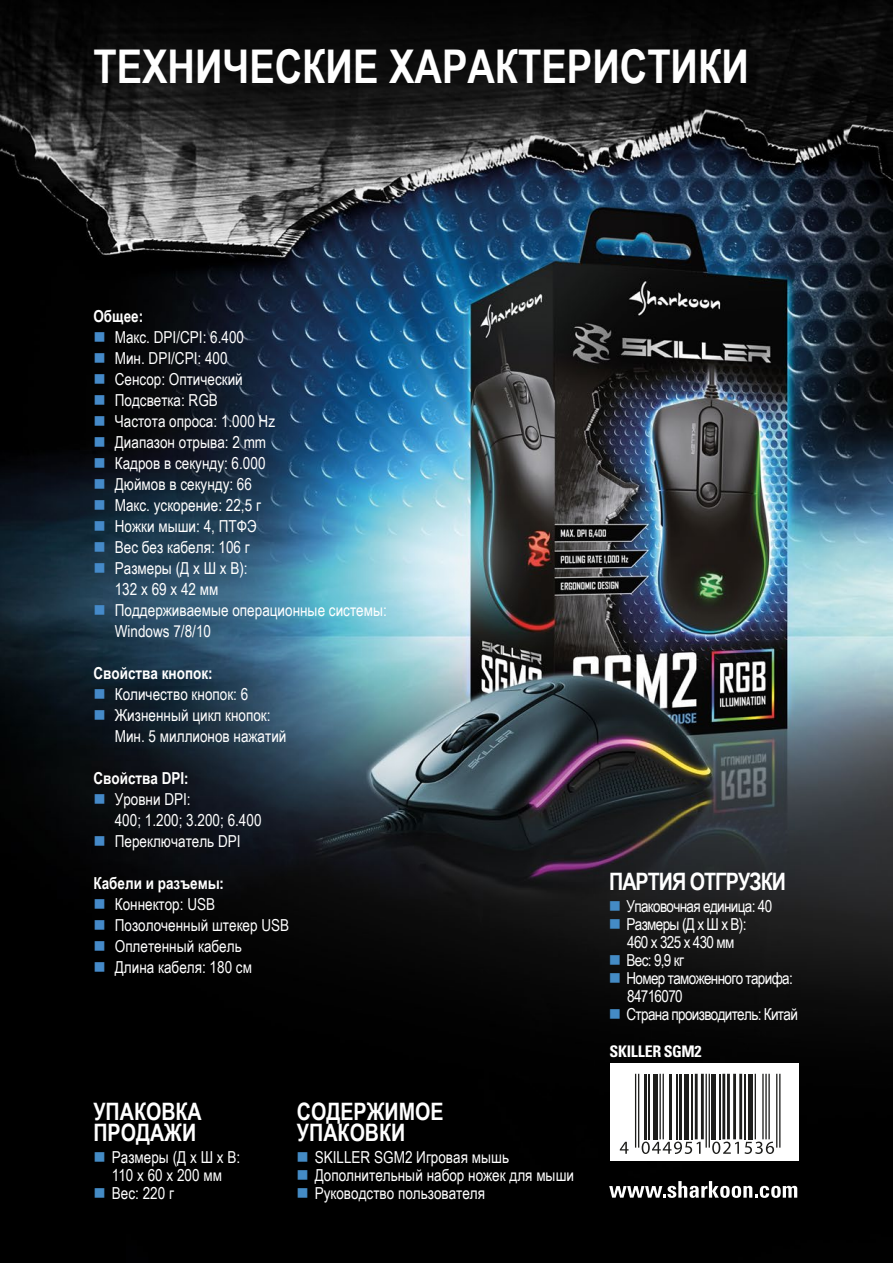
<style>
.page{position:relative;width:893px;height:1263px;background:#fff}
.page>*{position:absolute;margin:0;border:0;box-sizing:border-box;transform-origin:0 0}
.t1{font:700 46.5px "Arial Narrow";color:#fff}
.t2{font:700 24px/21px "Arial Narrow";color:#fff}
.t3{font:700 24px "Arial Narrow";letter-spacing:-.04em;color:#fff}
.t4{font:16.5px/21px "Arial Narrow";color:#fff}
.t5{font:16.5px/18px "Arial Narrow";letter-spacing:-.04em;color:#fff;text-align:center}
.t6{font:700 16.5px "Arial Narrow";color:#fff}
.t7{font:700 condensed 16.05px "Univers";letter-spacing:-.02em;color:#fff}
.s1{color:#458ac9}
.s2{font-family:"Univers";font-stretch:condensed}
.s3{color:#448bc5}
</style>
<div class="page">
<img style="left:0;top:0;width:892px;height:1263px">
<svg style="left:609px;top:1181px;width:188px;height:17px"></svg>
<div style="left:610px;top:1063px;width:189px;height:98px;background:#fff"></div>
<hr style="left:635px;top:1074px;width:1px;height:73px;background:#1d1d1b">
<hr style="left:638px;top:1074px;width:1px;height:73px;background:#1d1d1b">
<hr style="left:644px;top:1074px;width:3px;height:65px;background:#1d1d1b">
<hr style="left:649px;top:1074px;width:1px;height:65px;background:#1d1d1b">
<div style="left:653px;top:1074px;width:5px;height:65px;background:#1d1d1b"></div>
<hr style="left:659px;top:1074px;width:2px;height:65px;background:#1d1d1b">
<hr style="left:663px;top:1074px;width:1px;height:65px;background:#1d1d1b">
<hr style="left:669px;top:1074px;width:3px;height:65px;background:#1d1d1b">
<hr style="left:676px;top:1074px;width:2px;height:65px;background:#1d1d1b">
<hr style="left:679px;top:1074px;width:3px;height:65px;background:#1d1d1b">
<hr style="left:684px;top:1074px;width:4px;height:65px;background:#1d1d1b">
<hr style="left:692px;top:1074px;width:1px;height:65px;background:#1d1d1b">
<hr style="left:695px;top:1074px;width:3px;height:65px;background:#1d1d1b">
<hr style="left:701px;top:1074px;width:3px;height:65px;background:#1d1d1b">
<hr style="left:705px;top:1074px;width:2px;height:73px;background:#1d1d1b">
<hr style="left:709px;top:1074px;width:1px;height:73px;background:#1d1d1b">
<hr style="left:712px;top:1074px;width:4px;height:65px;background:#1d1d1b">
<hr style="left:719px;top:1074px;width:2px;height:65px;background:#1d1d1b">
<hr style="left:722px;top:1074px;width:3px;height:65px;background:#1d1d1b">
<hr style="left:727px;top:1074px;width:3px;height:65px;background:#1d1d1b">
<hr style="left:733px;top:1074px;width:3px;height:65px;background:#1d1d1b">
<hr style="left:739px;top:1074px;width:3px;height:65px;background:#1d1d1b">
<hr style="left:744px;top:1074px;width:1px;height:65px;background:#1d1d1b">
<div style="left:748px;top:1074px;width:5px;height:65px;background:#1d1d1b"></div>
<hr style="left:755px;top:1074px;width:1px;height:65px;background:#1d1d1b">
<hr style="left:762px;top:1074px;width:2px;height:65px;background:#1d1d1b">
<hr style="left:765px;top:1074px;width:2px;height:65px;background:#1d1d1b">
<hr style="left:768px;top:1074px;width:2px;height:65px;background:#1d1d1b">
<hr style="left:776px;top:1074px;width:1px;height:73px;background:#1d1d1b">
<hr style="left:779px;top:1074px;width:1px;height:73px;background:#1d1d1b">
<svg style="left:620px;top:1142px;width:8px;height:12px"></svg>
<svg style="left:642px;top:1141px;width:59px;height:13px"></svg>
<svg style="left:712px;top:1141px;width:62px;height:13px"></svg>
<h1 class="t1" style="left:93px;top:31px;width:657px">ТЕХНИЧЕСКИЕ ХАРАКТЕРИСТИКИ</h1>
<p class="t6" style="left:93px;top:304px;width:51px">Общее:</p>
<p class="t4" style="left:93px;top:326px;width:152px"><span class="s1">■</span> Макс. DPI/СPI: 6.400</p>
<p class="t4" style="left:93px;top:347px;width:136px"><span class="s1">■</span> Мин. DPI/CPI: 400</p>
<p class="t4" style="left:93px;top:368px;width:151px"><span class="s1">■</span> Сенсор: Оптический</p>
<p class="t4" style="left:93px;top:389px;width:126px"><span class="s1">■</span> Подсветка: RGB</p>
<p class="t4" style="left:93px;top:410px;width:183px"><span class="s1">■</span> Частота опроса: 1.000 Hz</p>
<p class="t4" style="left:93px;top:431px;width:174px"><span class="s1">■</span> Диапазон отрыва: 2 mm</p>
<p class="t4" style="left:93px;top:452px;width:174px"><span class="s1">■</span> Кадров в секунду: 6.000</p>
<p class="t4" style="left:93px;top:473px;width:160px"><span class="s1">■</span> Дюймов в секунду: 66</p>
<p class="t4" style="left:93px;top:494px;width:169px"><span class="s1">■</span> Макс. ускорение: 22,5 г</p>
<p class="t4" style="left:93px;top:515px;width:165px"><span class="s1">■</span> Ножки мыши: 4, ПТФЭ</p>
<p class="t4" style="left:93px;top:536px;width:158px"><span class="s1">■</span> Вес без кабеля: 106 г</p>
<p class="t4" style="left:93px;top:557px;width:156px;text-align:center"><span class="s1">■</span> Размеры (Д x Ш x В):<br>132 x 69 x 42 мм</p>
<p class="t4" style="left:115px;top:599px;width:274px;text-indent:-21px"><span class="s1">■</span> Поддерживаемые операционные системы:<br>Windows 7/8/10</p>
<p class="t6" style="left:93px;top:661px;width:121px">Свойства кнопок:</p>
<p class="t4" style="left:93px;top:683px;width:156px"><span class="s1">■</span> Количество кнопок: 6</p>
<p class="t4" style="left:115px;top:704px;width:173px;text-indent:-21px"><span class="s1">■</span> Жизненный цикл кнопок:<br>Мин. 5 миллионов нажатий</p>
<p class="t6" style="left:93px;top:766px;width:96px">Свойства DPI<span class="s2">:</span></p>
<p class="t4" style="left:115px;top:788px;width:148px;text-indent:-21px"><span class="s1">■</span> Уровни DPI:<br>400; 1.200; 3.200; 6.400</p>
<p class="t4" style="left:93px;top:830px;width:149px"><span class="s1">■</span> Переключатель DPI</p>
<p class="t6" style="left:93px;top:871px;width:132px">Кабели и разъемы<span class="s2">:</span></p>
<p class="t4" style="left:93px;top:893px;width:123px"><span class="s1">■</span> Коннектор: USB</p>
<p class="t4" style="left:93px;top:914px;width:197px"><span class="s1">■</span> Позолоченный штекер USB</p>
<p class="t4" style="left:93px;top:935px;width:150px"><span class="s1">■</span> Оплетенный кабель</p>
<p class="t4" style="left:93px;top:956px;width:160px"><span class="s1">■</span> Длина кабеля: 180 см</p>
<h2 class="t2" style="left:93px;top:1099px;width:110px">УПАКОВКА<br>ПРОДАЖИ</h2>
<p class="t4" style="left:93px;top:1148px;width:148px;line-height:18px;text-align:center"><span class="s3">■</span> Размеры (Д x Ш x В:<br>110 x 60 x 200 мм</p>
<p class="t4" style="left:93px;top:1182px;width:82px"><span class="s3">■</span> Вес: 220 г</p>
<h2 class="t2" style="left:297px;top:1099px;width:148px">СОДЕРЖИМОЕ<br>УПАКОВКИ</h2>
<p class="t4" style="left:296px;top:1146px;width:214px"><span class="s3">■</span> SKILLER SGM2 Игровая мышь</p>
<p class="t4" style="left:296px;top:1164px;width:279px"><span class="s3">■</span> Дополнительный набор ножек для мыши</p>
<p class="t4" style="left:296px;top:1182px;width:190px"><span class="s3">■</span> Руководство пользователя</p>
<h2 class="t3" style="left:609px;top:863px;width:178px">ПАРТИЯ ОТГРУЗКИ</h2>
<p class="t5" style="left:609px;top:896px;width:165px"><span class="s3">■</span> Упаковочная единица: 40</p>
<p class="t5" style="left:609px;top:914px;width:139px"><span class="s3">■</span> Размеры (Д x Ш x В):<br>460 x 325 x 430 мм</p>
<p class="t4" style="left:609px;top:949px;width:77px"><span class="s3">■</span> Вес: 9,9 кг</p>
<p class="t5" style="left:627px;top:968px;width:167px;text-align:left;text-indent:-18px"><span class="s3">■</span> Номер таможенного тарифа:<br>84716070</p>
<p class="t5" style="left:609px;top:1004px;width:191px"><span class="s3">■</span> Страна производитель: Китай</p>
<p class="t7" style="left:609px;top:1041px;width:94px">SKILLER SGM2</p>
</div>
